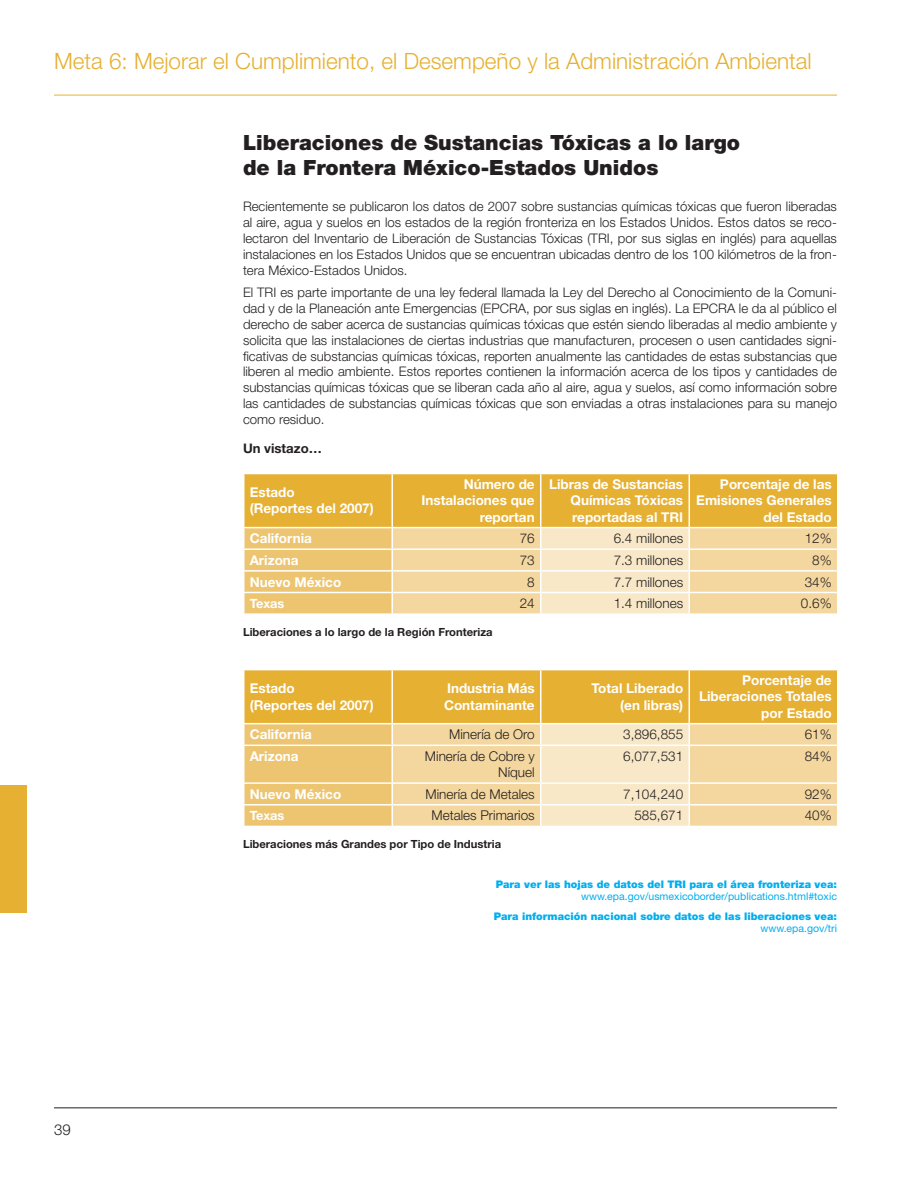
<style>
.page{position:relative;width:918px;height:1188px;background:#fff}
.page>*{position:absolute;margin:0;border:0;box-sizing:border-box;transform-origin:0 0}
.t1{font:300 22.5px "Helvetica Neue LT Std";color:#e6b032}
.t2{font:900 21px/25.2px "Helvetica Neue LT Std";color:#231f20}
.t3{font:300 15px "Helvetica Neue LT Std";color:#231f20}
.t4{font:700 13.5px/16.2px "Helvetica Neue LT Std";color:#fff;text-align:right}
.t5{font:300 13.5px/16.2px "Helvetica Neue LT Std";color:#231f20;text-align:right}
.t6{font:300 13.2px/15.9px "Helvetica Neue LT Std";color:#231f20;text-align:justify}
.t7{font:700 13.2px "Helvetica Neue LT Std";color:#231f20}
.t8{font:700 12.75px "Helvetica Neue LT Std";color:#fff}
.t9{font:700 11.25px "Helvetica Neue LT Std";color:#231f20}
.t10{font:900 10.5px "Helvetica Neue LT Std";color:#00aeef}
.t11{font:10.5px "Helvetica Neue LT Std";color:#00aeef}
</style>
<div class="page">
<hr style="left:54px;top:95px;width:783px;height:1px;background:#e6b032">
<hr style="left:54px;top:1107px;width:783px;height:1px;background:#231f20">
<div style="left:0;top:785px;width:27px;height:127px;background:#e6b032"></div>
<svg style="left:243px;top:474px;width:595px;height:139px;background:#eeca7b"></svg>
<svg style="left:243px;top:670px;width:595px;height:156px;background:#efcb7e"></svg>
<h1 class="t1" style="left:54px;top:47px;width:759px">Meta 6: Mejorar el Cumplimiento, el Desempeño y la Administración Ambiental</h1>
<h2 class="t2" style="left:243px;top:130px;width:499px">Liberaciones de Sustancias Tóxicas a lo largo de la Frontera México-Estados Unidos</h2>
<p class="t6" style="left:243px;top:198px;width:596px">Recientemente se publicaron los datos de 2007 sobre sustancias químicas tóxicas que fueron liberadas al aire, agua y suelos en los estados de la región fronteriza en los Estados Unidos. Estos datos se reco&shy;lectaron del Inventario de Liberación de Sustancias Tóxicas (TRI, por sus siglas en inglés) para aquellas instalaciones en los Estados Unidos que se encuentran ubicadas dentro de los 100 kilómetros de la fron&shy;tera México-Estados Unidos.</p>
<p class="t6" style="left:243px;top:284px;width:596px">El TRI es parte importante de una ley federal llamada la Ley del Derecho al Conocimiento de la Comuni&shy;dad y de la Planeación ante Emergencias (EPCRA, por sus siglas en inglés). La EPCRA le da al público el derecho de saber acerca de sustancias químicas tóxicas que estén siendo liberadas al medio ambiente y solicita que las instalaciones de ciertas industrias que manufacturen, procesen o usen cantidades signi&shy;ficativas de substancias químicas tóxicas, reporten anualmente las cantidades de estas substancias que liberen al medio ambiente. Estos reportes contienen la información acerca de los tipos y cantidades de substancias químicas tóxicas que se liberan cada año al aire, agua y suelos, así como información sobre las cantidades de substancias químicas tóxicas que son enviadas a otras instalaciones para su manejo como residuo.</p>
<p class="t7" style="left:243px;top:440px;width:80px">Un vistazo…</p>
<p class="t4" style="left:250px;top:484px;width:125px;text-align:left">Estado<br>(Reportes del 2007)</p>
<p class="t4" style="left:422px;top:476px;width:115px">Número de<br>Instalaciones que reportan</p>
<p class="t4" style="left:571px;top:476px;width:114px;text-align:justify;text-indent:-22px">Libras de Sustancias Químicas Tóxicas reportadas al TRI</p>
<p class="t4" style="left:696px;top:476px;width:137px">Porcentaje de las<br>Emisiones Generales del Estado</p>
<p class="t4" style="left:250px;top:530px;width:64px">California</p>
<p class="t5" style="left:520px;top:530px;width:17px">76</p>
<p class="t5" style="left:614px;top:530px;width:71px">6.4 millones</p>
<p class="t5" style="left:805px;top:530px;width:29px">12%</p>
<p class="t4" style="left:250px;top:552px;width:50px">Arizona</p>
<p class="t5" style="left:520px;top:552px;width:17px">73</p>
<p class="t5" style="left:614px;top:552px;width:71px">7.3 millones</p>
<p class="t5" style="left:812px;top:552px;width:21px">8%</p>
<p class="t4" style="left:250px;top:573px;width:93px">Nuevo México</p>
<p class="t5" style="left:527px;top:573px;width:9px">8</p>
<p class="t5" style="left:614px;top:573px;width:71px">7.7 millones</p>
<p class="t5" style="left:805px;top:573px;width:29px">34%</p>
<p class="t8" style="left:250px;top:595px;width:36px">Texas</p>
<p class="t5" style="left:520px;top:595px;width:17px">24</p>
<p class="t5" style="left:614px;top:595px;width:71px">1.4 millones</p>
<p class="t5" style="left:801px;top:595px;width:32px">0.6%</p>
<p class="t9" style="left:243px;top:625px;width:251px">Liberaciones a lo largo de la Región Fronteriza</p>
<p class="t3" style="left:54px;top:1121px;width:18px">39</p>
<p class="t4" style="left:250px;top:680px;width:125px;text-align:left">Estado<br>(Reportes del 2007)</p>
<p class="t4" style="left:444px;top:680px;width:92px;text-align:left">Industria Más<br>Contaminante</p>
<p class="t4" style="left:592px;top:680px;width:93px">Total Liberado (en libras)</p>
<p class="t4" style="left:699px;top:672px;width:134px">Porcentaje de<br>Liberaciones Totales por Estado</p>
<p class="t4" style="left:250px;top:726px;width:64px">California</p>
<p class="t5" style="left:449px;top:726px;width:87px">Minería de Oro</p>
<p class="t5" style="left:623px;top:726px;width:62px">3,896,855</p>
<p class="t5" style="left:805px;top:726px;width:29px">61%</p>
<p class="t4" style="left:250px;top:748px;width:50px">Arizona</p>
<p class="t5" style="left:425px;top:748px;width:111px">Minería de Cobre y<br>Níquel</p>
<p class="t5" style="left:623px;top:748px;width:62px">6,077,531</p>
<p class="t5" style="left:805px;top:748px;width:29px">84%</p>
<p class="t4" style="left:250px;top:786px;width:93px">Nuevo México</p>
<p class="t5" style="left:425px;top:786px;width:111px">Minería de Metales</p>
<p class="t5" style="left:623px;top:786px;width:62px">7,104,240</p>
<p class="t5" style="left:805px;top:786px;width:29px">92%</p>
<p class="t8" style="left:250px;top:807px;width:36px">Texas</p>
<p class="t5" style="left:431px;top:807px;width:105px">Metales Primarios</p>
<p class="t5" style="left:634px;top:807px;width:50px">585,671</p>
<p class="t5" style="left:805px;top:807px;width:29px">40%</p>
<p class="t9" style="left:243px;top:837px;width:260px">Liberaciones más Grandes por Tipo de Industria</p>
<p class="t10" style="left:496px;top:878px;width:343px">Para ver las hojas de datos del TRI para el área fronteriza vea:</p>
<p class="t11" style="left:581px;top:890px;width:257px">www.epa.gov/usmexicoborder/publications.html#toxic</p>
<p class="t10" style="left:494px;top:910px;width:345px">Para información nacional sobre datos de las liberaciones vea:</p>
<p class="t11" style="left:760px;top:922px;width:78px">www.epa.gov/tri</p>
</div>
